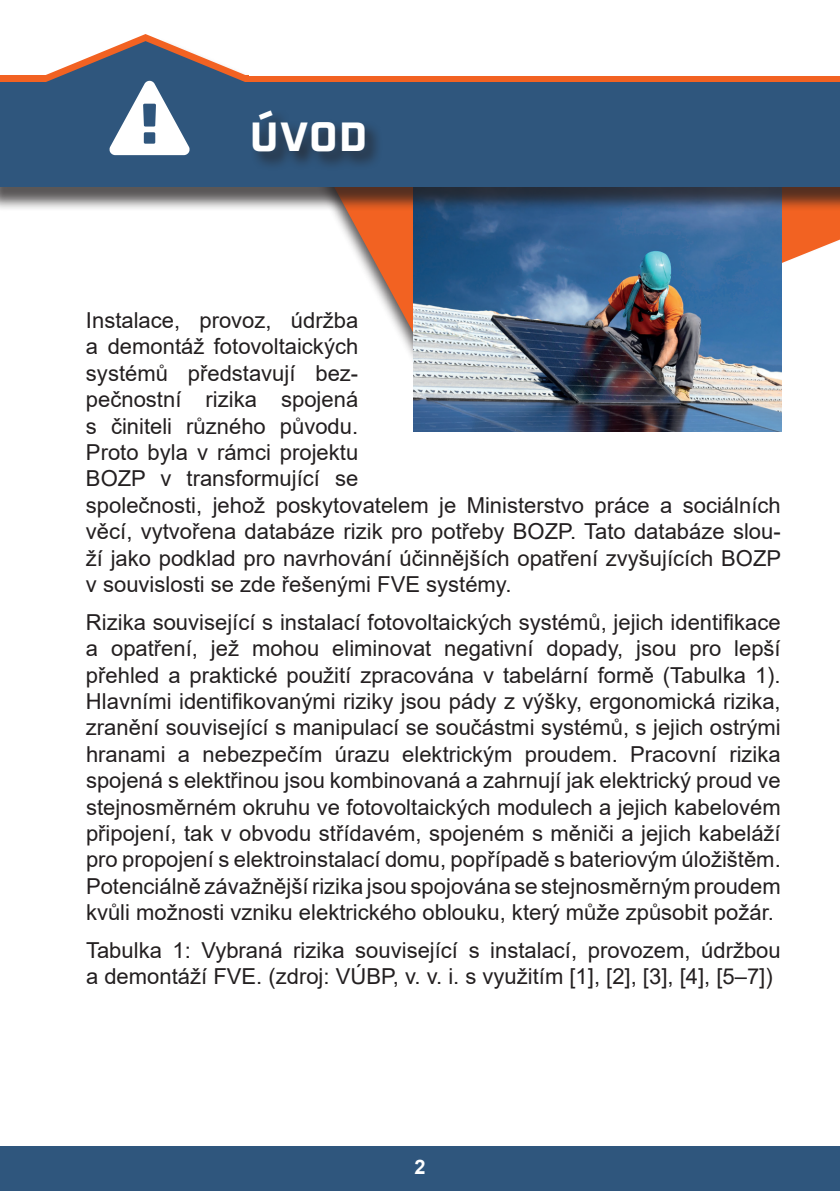
<style>
.page{position:relative;width:840px;height:1191px;background:#fff}
.page>*{position:absolute;margin:0;border:0;box-sizing:border-box;transform-origin:0 0}
.t1{font:500 40px "Erbaum";color:#fff}
.t2{font:22px/26.4px "Arial";color:#231f20}
.t3{font:700 20px "Arial";color:#fff}
</style>
<div class="page">
<div style="left:0;top:1146px;width:839px;height:45px;background:#2f567d"></div>
<svg style="left:333px;top:212px;width:506px;height:185px"></svg>
<img style="left:413px;top:212px;width:368px;height:219px">
<div style="left:0;top:38px;width:839px;height:174px;background:#231f20;opacity:.75"></div>
<div style="left:0;top:75px;width:839px;height:105px;background:#f26222"></div>
<div style="left:0;top:82px;width:839px;height:105px;background:#2f567d"></div>
<div style="left:249px;top:0;width:590px;height:75px;background:#fff"></div>
<div style="left:250px;top:109px;width:132px;height:62px;background:#231f20;opacity:.75"></div>
<svg style="left:45px;top:34px;width:200px;height:48px"></svg>
<h1 class="t1" style="left:249px;top:108px;width:120px">ÚVOD</h1>
<p class="t2" style="left:86px;top:307px;width:696px">Instalace, provoz, údržba<br>a demontáž fotovoltaických<br>systémů představují bez-<br>pečnostní rizika spojená<br>s činiteli různého původu.<br>Proto byla v rámci projektu<br>BOZP v transformující se<br>společnosti, jehož poskytovatelem je Ministerstvo práce a sociálních věcí, vytvořena databáze rizik pro potřeby BOZP. Tato databáze slou&shy;ží jako podklad pro navrhování účinnějších opatření zvyšujících BOZP v souvislosti se zde řešenými FVE systémy.</p>
<p class="t2" style="left:86px;top:608px;width:696px;text-align:justify">Rizika související s instalací fotovoltaických systémů, jejich identifikace a opatření, jež mohou eliminovat negativní dopady, jsou pro lepší přehled a praktické použití zpracována v tabelární formě (Tabulka 1).<br>Hlavními identifikovanými riziky jsou pády z výšky, ergonomická rizika, zranění související s manipulací se součástmi systémů, s jejich ostrými hranami a nebezpečím úrazu elektrickým proudem. Pracovní rizika spojená s elektřinou jsou kombinovaná a zahrnují jak elektrický proud ve stejnosměrném okruhu ve fotovoltaických modulech a jejich kabelovém připojení, tak v obvodu střídavém, spojeném s měniči a jejich kabeláží pro propojení s elektroinstalací domu, popřípadě s bateriovým úložištěm.<br>Potenciálně závažnější rizika jsou spojována se stejnosměrným proudem kvůli možnosti vzniku elektrického oblouku, který může způsobit požár.</p>
<p class="t2" style="left:86px;top:937px;width:695px">Tabulka 1: Vybraná rizika související s instalací, provozem, údržbou a demontáží FVE. (zdroj: VÚBP, v. v. i. s využitím [1], [2], [3], [4], [5–7])</p>
<p class="t3" style="left:414px;top:1153px;width:13px">2</p>
</div>
